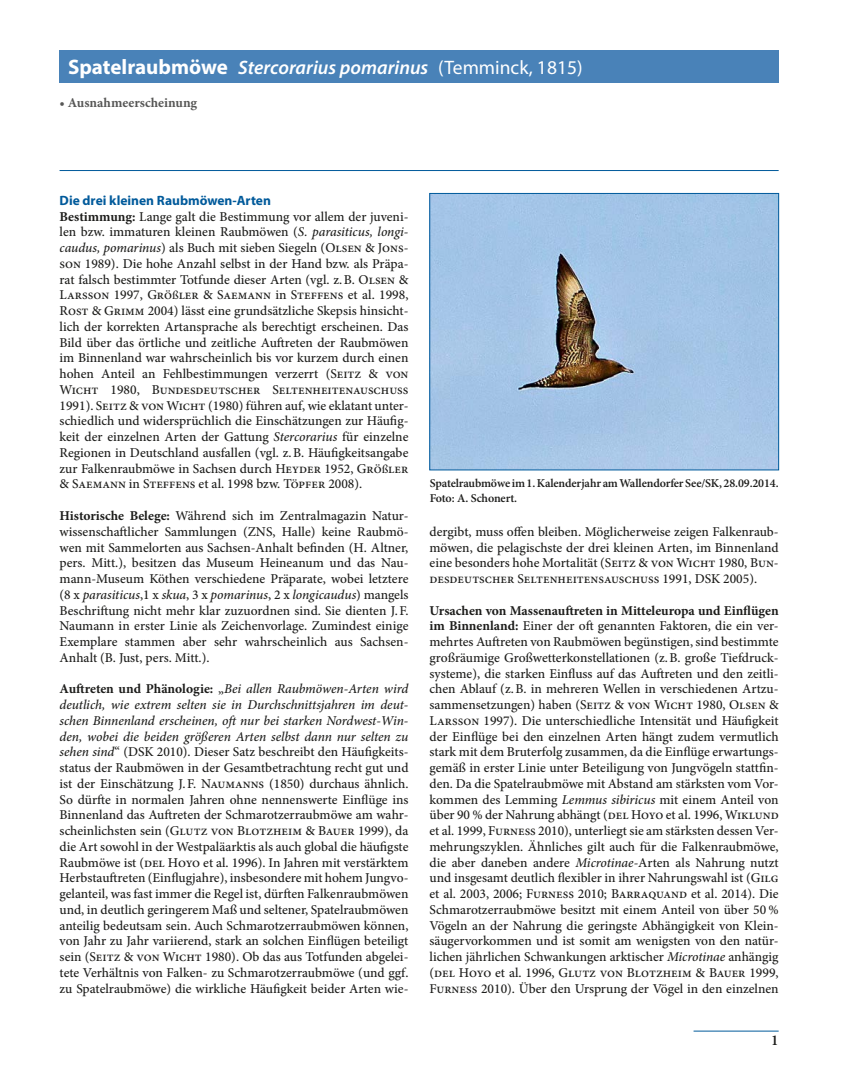
<style>
.page{position:relative;width:851px;height:1072px;background:#fff}
.page>*{position:absolute;margin:0;border:0;box-sizing:border-box;transform-origin:0 0}
.Artname__H1{font:italic 600 19.5px "Myriad Pro";color:#fff}
.t1{font:600 15px "Minion Pro";color:#1d1d1b}
.t2{font:500 13.5px/15.8px "Minion Pro";color:#1d1d1b;text-align:justify}
.t3{font:700 13.5px "Myriad Pro";color:#005a9b}
.Status{font:700 13.5px "Minion Pro";color:#575756}
.Legende_Abb_Tab{font:600 12px/14.4px "Minion Pro";letter-spacing:-.01em;color:#1d1d1b}
.s1{font-weight:700;font-style:normal;font-size:21px}
.s2{font-weight:400;font-style:normal}
.s3{font-weight:700}
.s4{font-style:italic}
.s5{font-size:12px}
</style>
<div class="page">
<hr style="left:693px;top:1030px;width:85px;height:1px;background:#005a9b">
<hr style="left:60px;top:170px;width:718px;height:1px;background:#005a9b">
<div style="left:60px;top:50px;width:718px;height:33px;background:#4982b8"></div>
<img style="left:431px;top:195px;width:345px;height:273px">
<div style="left:429px;top:193px;width:349px;height:277px;border:1px solid #005a9b"></div>
<h1 class="Artname__H1" style="left:68px;top:55px;width:516px"><span class="s1">Spatelraubmöwe</span> Stercorarius pomarinus <span class="s2">(Temminck, 1815)</span></h1>
<p class="Status" style="left:60px;top:93px;width:139px">• Ausnahmeerscheinung</p>
<p class="t3" style="left:60px;top:191px;width:213px">Die drei kleinen Raubmöwen-Arten</p>
<p class="t2" style="left:60px;top:208px;width:350px"><span class="s3">Bestimmung:</span> Lange galt die Bestimmung vor allem der juveni&shy;len bzw. immaturen kleinen Raubmöwen (<span class="s4">S. parasiticus, longi&shy;caudus, pomarinus</span>) als Buch mit sieben Siegeln (Olsen &amp; Jons&shy;son 1989). Die hohe Anzahl selbst in der Hand bzw. als Präpa&shy;rat falsch bestimmter Totfunde dieser Arten (vgl. z.B. Olsen &amp; Larsson 1997, Grö<span class="s5">ß</span>ler &amp; Saemann in Steffens et al. 1998, Rost &amp; Grimm 2004) lässt eine grundsätzliche Skepsis hinsicht&shy;lich der korrekten Artansprache als berechtigt erscheinen. Das Bild über das örtliche und zeitliche Auftreten der Raubmöwen im Binnenland war wahrscheinlich bis vor kurzem durch einen hohen Anteil an Fehlbestimmungen verzerrt (Seitz &amp; von Wicht 1980, Bundesdeutscher Seltenheitenauschuss 1991). Seitz &amp; von Wicht (1980) führen auf, wie eklatant unter&shy;schiedlich und widersprüchlich die Einschätzungen zur Häufig&shy;keit der einzelnen Arten der Gattung <span class="s4">Stercorarius</span> für einzelne Regionen in Deutschland ausfallen (vgl. z.B. Häufigkeitsangabe zur Falkenraubmöwe in Sachsen durch Heyder 1952, Grö<span class="s5">ß</span>ler &amp; Saemann in Steffens et al. 1998 bzw. Töpfer 2008).</p>
<p class="t2" style="left:60px;top:508px;width:350px"><span class="s3">Historische Belege:</span> Während sich im Zentralmagazin Natur&shy;wissenschaftlicher Sammlungen (ZNS, Halle) keine Raubmö&shy;wen mit Sammelorten aus Sachsen-Anhalt befinden (H. Altner, pers. Mitt.), besitzen das Museum Heineanum und das Nau&shy;mann-Museum Köthen verschiedene Präparate, wobei letztere (8 x <span class="s4">parasiticus</span>,1 x <span class="s4">skua</span>, 3 x <span class="s4">pomarinus</span>, 2 x <span class="s4">longicaudus</span>) mangels Beschriftung nicht mehr klar zuzuordnen sind. Sie dienten J.F.<br>Naumann in erster Linie als Zeichenvorlage. Zumindest einige Exemplare stammen aber sehr wahrscheinlich aus Sachsen-Anhalt (B. Just, pers. Mitt.).</p>
<p class="t2" style="left:60px;top:681px;width:350px"><span class="s3">Auftreten und Phänologie:</span> „<span class="s4">Bei allen Raubmöwen-Arten wird deutlich, wie extrem selten sie in Durchschnittsjahren im deut&shy;schen Binnenland erscheinen, oft nur bei starken Nordwest-Win&shy;den, wobei die beiden größeren Arten selbst dann nur selten zu sehen sind</span>“ (DSK 2010). Dieser Satz beschreibt den Häufigkeits&shy;status der Raubmöwen in der Gesamtbetrachtung recht gut und ist der Einschätzung J.F. Naumanns (1850) durchaus ähnlich.<br>So dürfte in normalen Jahren ohne nennenswerte Einflüge ins Binnenland das Auftreten der Schmarotzerraubmöwe am wahr&shy;scheinlichsten sein (Glutz von Blotzheim &amp; Bauer 1999), da die Art sowohl in der Westpaläarktis als auch global die häufigste Raubmöwe ist (del Hoyo et al. 1996). In Jahren mit verstärktem Herbstauftreten (Einflugjahre), insbesondere mit hohem Jungvo&shy;gelanteil, was fast immer die Regel ist, dürften Falkenraubmöwen und, in deutlich geringerem Maß und seltener, Spatelraubmöwen anteilig bedeutsam sein. Auch Schmarotzerraubmöwen können, von Jahr zu Jahr variierend, stark an solchen Einflügen beteiligt sein (Seitz &amp; von Wicht 1980). Ob das aus Totfunden abgelei&shy;tete Verhältnis von Falken- zu Schmarotzerraubmöwe (und ggf. zu Spatelraubmöwe) die wirkliche Häufigkeit beider Arten wie-</p>
<p class="Legende_Abb_Tab" style="left:429px;top:476px;width:350px">Spatelraubmöwe im 1. Kalenderjahr am Wallendorfer See/SK, 28.09.2014.<br>Foto: A. Schonert.</p>
<p class="t2" style="left:429px;top:523px;width:350px">dergibt, muss offen bleiben. Möglicherweise zeigen Falkenraub&shy;möwen, die pelagischste der drei kleinen Arten, im Binnenland eine besonders hohe Mortalität (Seitz &amp; von Wicht 1980, Bun&shy;desdeutscher Seltenheitensauschuss 1991, DSK 2005).</p>
<p class="t2" style="left:429px;top:602px;width:350px"><span class="s3">Ursachen von Massenauftreten in Mitteleuropa und Einflügen im Binnenland:</span> Einer der oft genannten Faktoren, die ein ver&shy;mehrtes Auftreten von Raubmöwen begünstigen, sind bestimmte großräumige Großwetterkonstellationen (z.B. große Tiefdruck&shy;systeme), die starken Einfluss auf das Auftreten und den zeitli&shy;chen Ablauf (z.B. in mehreren Wellen in verschiedenen Artzu&shy;sammensetzungen) haben (Seitz &amp; von Wicht 1980, Olsen &amp; Larsson 1997). Die unterschiedliche Intensität und Häufigkeit der Einflüge bei den einzelnen Arten hängt zudem vermutlich stark mit dem Bruterfolg zusammen, da die Einflüge erwartungs&shy;gemäß in erster Linie unter Beteiligung von Jungvögeln stattfin&shy;den. Da die Spatelraubmöwe mit Abstand am stärksten vom Vor&shy;kommen des Lemming <span class="s4">Lemmus sibiricus</span> mit einem Anteil von über 90 % der Nahrung abhängt (del Hoyo et al. 1996, Wiklund et al. 1999, Furness 2010), unterliegt sie am stärksten dessen Ver&shy;mehrungszyklen. Ähnliches gilt auch für die Falkenraubmöwe, die aber daneben andere <span class="s4">Microtinae-</span>Arten als Nahrung nutzt und insgesamt deutlich flexibler in ihrer Nahrungswahl ist (Gilg et al. 2003, 2006; Furness 2010; Barraquand et al. 2014). Die Schmarotzerraubmöwe besitzt mit einem Anteil von über 50 % Vögeln an der Nahrung die geringste Abhängigkeit von Klein&shy;säugervorkommen und ist somit am wenigsten von den natür&shy;lichen jährlichen Schwankungen arktischer <span class="s4">Microtinae</span> anhängig (del Hoyo et al. 1996, Glutz von Blotzheim &amp; Bauer 1999, Furness 2010). Über den Ursprung der Vögel in den einzelnen</p>
<p class="t1" style="left:771px;top:1029px;width:9px">1</p>
</div>
